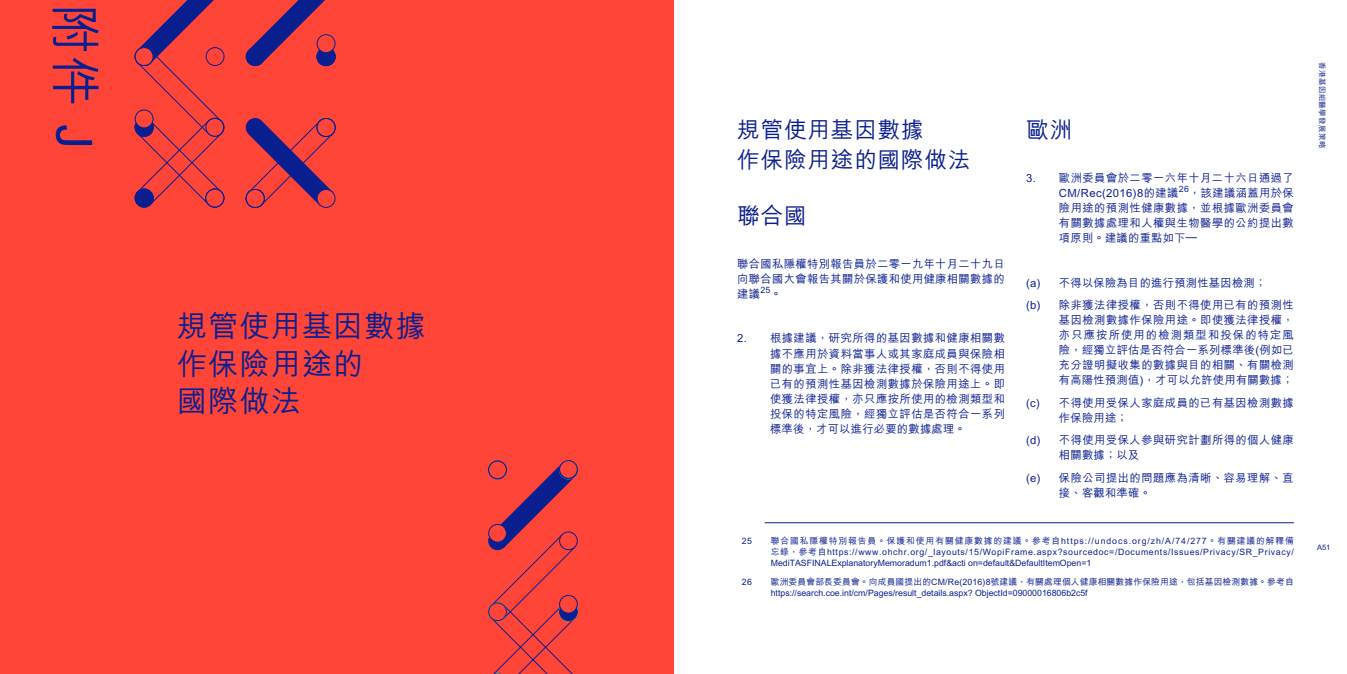
<style>
.page{position:relative;width:1347px;height:674px;background:#fff}
.page>*{position:absolute;margin:0;border:0;box-sizing:border-box;transform-origin:0 0}
.t1{font:500 50px "M Hei HK";color:#0a1f8f}
.t2{font:500 30px/37.5px "M Hei HK";letter-spacing:.04em;color:#0a1f8f}
.t3{font:500 22.5px/30px "M Hei HK";letter-spacing:.04em;color:#0a1f8f}
.t4{font:500 11.25px/15px "M Hei HK";letter-spacing:.045em;color:#0a1f8f;text-align:justify}
.t5{font:500 8.75px/11.2px "M Hei HK";color:#0a1f8f;text-align:justify}
.t6{font:500 7.5px "M Hei HK";letter-spacing:.05em;color:#0a1f8f}
</style>
<div class="page">
<div style="left:0;top:0;width:673px;height:673px;background:#ff4438"></div>
<div style="left:135px;top:188px;width:19px;height:19px;border:1px solid #0a1f8f;border-radius:50%"></div>
<div style="left:135px;top:118px;width:19px;height:19px;background:#0a1f8f;border:1px solid #0a1f8f;border-radius:50%"></div>
<svg style="left:136px;top:0;width:89px;height:206px"></svg>
<div style="left:317px;top:47px;width:18px;height:19px;background:#0a1f8f;border:1px solid #0a1f8f;border-radius:50%"></div>
<svg style="left:245px;top:118px;width:89px;height:88px"></svg>
<div style="left:317px;top:189px;width:18px;height:19px;background:#ff4438;border:1px solid #0a1f8f;border-radius:50%"></div>
<div style="left:317px;top:118px;width:18px;height:19px;background:#ff4438;border:1px solid #0a1f8f;border-radius:50%"></div>
<div style="left:246px;top:189px;width:19px;height:19px;background:#16218b;border:1px solid #0a1f8f;border-radius:50%"></div>
<div style="left:246px;top:189px;width:18px;height:18px;background:#ff4438;border-radius:50%"></div>
<div style="left:246px;top:189px;width:19px;height:19px;border:1px solid #0a1f8f;border-radius:50%"></div>
<svg style="left:245px;top:0;width:89px;height:66px"></svg>
<svg style="left:488px;top:460px;width:19px;height:19px"></svg>
<svg style="left:488px;top:462px;width:90px;height:212px"></svg>
<div style="left:559px;top:460px;width:19px;height:18px;background:#ff4438;border:1px solid #0a1f8f;border-radius:50%"></div>
<div style="left:559px;top:594px;width:19px;height:19px;background:#ff4438;border:1px solid #0a1f8f;border-radius:50%"></div>
<hr style="left:764px;top:522px;width:529px;height:1px;background:#0a1f8f">
<h1 class="t1" style="left:111px;top:4px;width:146px;rotate:90deg">附件 J</h1>
<h1 class="t2" style="left:177px;top:305px;width:250px">規管使用基因數據作保險用途的<br>國際做法</h1>
<h3 class="t3" style="left:737px;top:113px;width:235px">規管使用基因數據<br>作保險用途的國際做法</h3>
<p class="t3" style="left:737px;top:198px;width:71px">聯合國</p>
<p class="t4" style="left:737px;top:255px;width:269px">聯合國私隱權特別報告員於二零一九年十月二十九日向聯合國大會報告其關於保護和使用健康相關數據的建議<sup>25</sup>。</p>
<p class="t4" style="left:770px;top:330px;width:236px;text-indent:-33px">2. 根據建議，研究所得的基因數據和健康相關數據不應用於資料當事人或其家庭成員與保險相關的事宜上。除非獲法律授權，否則不得使用已有的預測性基因檢測數據於保險用途上。即使獲法律授權，亦只應按所使用的檢測類型和投保的特定風險，經獨立評估是否符合一系列標準後，才可以進行必要的數據處理。</p>
<p class="t3" style="left:1026px;top:113px;width:47px">歐洲</p>
<p class="t4" style="left:1059px;top:169px;width:236px;text-indent:-33px">3. 歐洲委員會於二零一六年十月二十六日通過了CM/Rec(2016)8的建議<sup>26</sup>，該建議涵蓋用於保險用途的預測性健康數據，並根據歐洲委員會有關數據處理和人權與生物醫學的公約提出數項原則。建議的重點如下–</p>
<p class="t4" style="left:1026px;top:270px;width:269px;line-height:22.5px">(a) 不得以保險為目的進行預測性基因檢測；<br>(b) 除非獲法律授權，否則不得使用已有的預測性</p>
<p class="t4" style="left:1059px;top:312px;width:236px">基因檢測數據作保險用途。即使獲法律授權，亦只應按所使用的檢測類型和投保的特定風險，經獨立評估是否符合一系列標準後(例如已充分證明擬收集的數據與目的相關、有關檢測有高陽性預測值)，才可以允許使用有關數據；</p>
<p class="t4" style="left:1059px;top:394px;width:236px;text-indent:-33px">(c) 不得使用受保人家庭成員的已有基因檢測數據作保險用途；</p>
<p class="t4" style="left:1059px;top:431px;width:236px;text-indent:-33px">(d) 不得使用受保人參與研究計劃所得的個人健康相關數據；以及</p>
<p class="t4" style="left:1059px;top:469px;width:236px;text-indent:-33px">(e) 保險公司提出的問題應為清晰、容易理解、直接、客觀和準確。</p>
<p class="t5" style="left:742px;top:534px;width:11px">25</p>
<p class="t5" style="left:770px;top:534px;width:525px">聯合國私隱權特別報告員。保護和使用有關健康數據的建議。參考自https://undocs.org/zh/A/74/277。有關建議的解釋備忘錄，參考自https://www.ohchr.org/_layouts/15/WopiFrame.aspx?sourcedoc=/Documents/Issues/Privacy/SR_Privacy/ MediTASFINALExplanatoryMemoradum1.pdf&amp;acti on=default&amp;DefaultItemOpen=1</p>
<p class="t5" style="left:742px;top:575px;width:11px">26</p>
<p class="t5" style="left:770px;top:575px;width:524px">歐洲委員會部長委員會。向成員國提出的CM/Re(2016)8號建議，有關處理個人健康相關數據作保險用途，包括基因檢測數據。參考自https://search.coe.int/cm/Pages/result_details.aspx? ObjectId=09000016806b2c5f</p>
<p class="t6" style="left:1327px;top:62px;width:88px;rotate:90deg">香港基因組醫學發展策略</p>
<p class="t6" style="left:1317px;top:541px;width:15px">A51</p>
</div>
